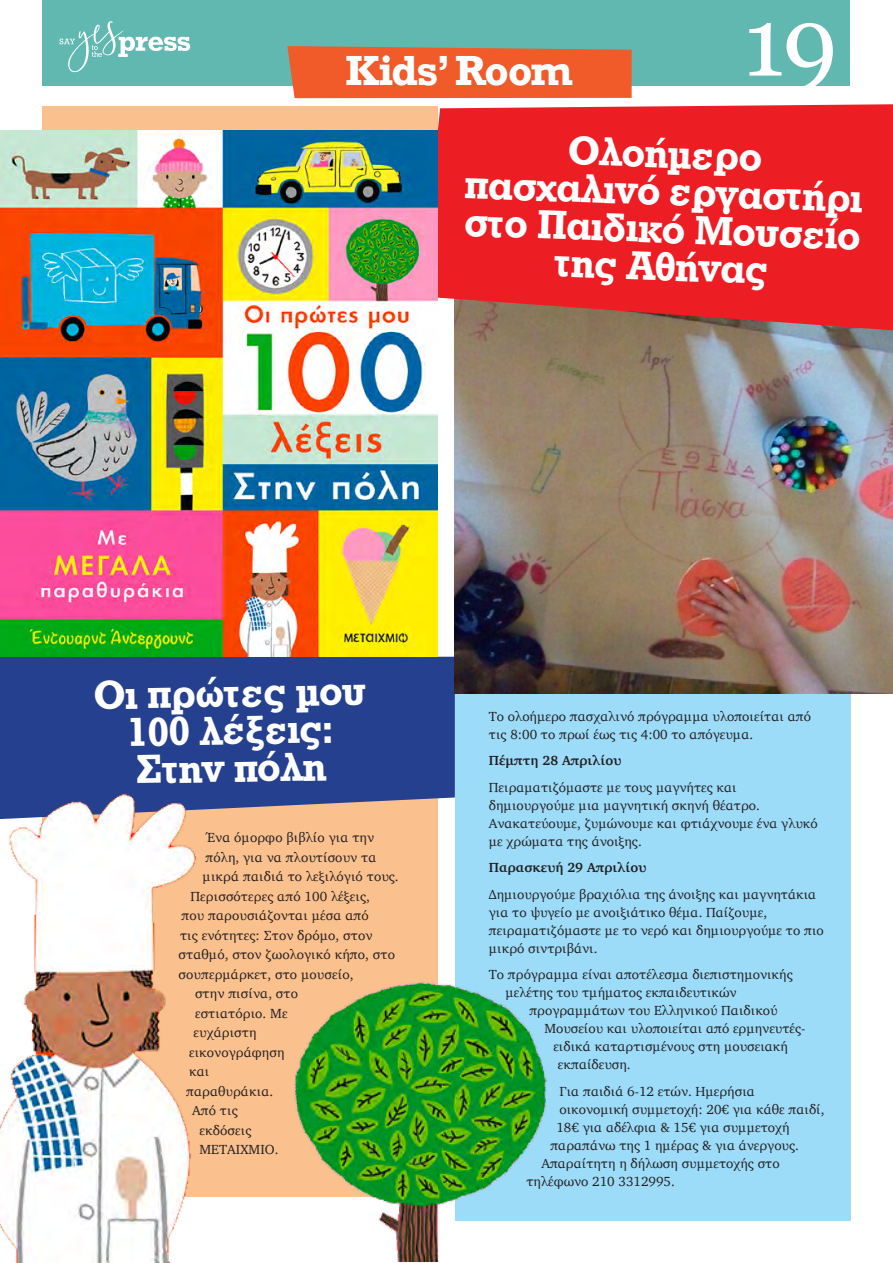
<style>
.page{position:relative;width:893px;height:1263px;background:#fff}
.page>*{position:absolute;margin:0;border:0;box-sizing:border-box;transform-origin:0 0}
.t1{font:97.5px "Georgia";color:#fff}
.t2{font:42px/37.5px "UB Rockwell Bold";color:#fff;text-align:center}
.t3{font:700 39.6px "Rockwell";letter-spacing:-.03em;color:#fff}
.t4{font:13.5px/18px "Charter";color:#231f20}
.t5{font:700 13.5px "Charter";color:#231f20}
</style>
<div class="page">
<div style="left:455px;top:268px;width:395px;height:952px;background:#9ddcf9"></div>
<div style="left:43px;top:106px;width:395px;height:1090px;background:#fac18f"></div>
<div style="left:43px;top:0;width:807px;height:85px;background:#61b8b0"></div>
<svg style="left:60px;top:21px;width:130px;height:51px"></svg>
<div style="left:0;top:657px;width:455px;height:153px;background:#25408f"></div>
<div style="left:287px;top:46px;width:345px;height:52px;background:#f15a29"></div>
<img style="left:0;top:783px;width:197px;height:480px">
<img style="left:293px;top:982px;width:255px;height:279px">
<img style="left:455px;top:330px;width:438px;height:363px">
<svg style="left:420px;top:104px;width:473px;height:226px;background:#e6272c"></svg>
<img style="left:0;top:131px;width:437px;height:526px">
<h3 class="t3" style="left:346px;top:45px;width:229px">Κids’ Room</h3>
<h1 class="t1" style="left:743px;top:-29px;width:96px">19</h1>
<h2 class="t2" style="left:467px;top:128px;width:399px;rotate:2deg">Ολοήμερο πασχαλινό εργαστήρι στο Παιδικό Μουσείο της Αθήνας</h2>
<h2 class="t2" style="left:94px;top:676px;width:273px;rotate:-1deg">Οι πρώτες μου<br>100 λέξεις:<br>Στην πόλη</h2>
<p class="t4" style="left:206px;top:829px;width:170px">Ένα όμορφο βιβλίο για την</p>
<p class="t4" style="left:206px;top:848px;width:172px">πόλη, για να πλουτίσουν τα</p>
<p class="t4" style="left:203px;top:868px;width:198px">μικρά παιδιά το λεξιλόγιό τους.</p>
<p class="t4" style="left:191px;top:887px;width:181px">Περισσότερες από 100 λέξεις,</p>
<p class="t4" style="left:182px;top:907px;width:189px">που παρουσιάζονται μέσα από</p>
<p class="t4" style="left:180px;top:926px;width:194px">τις ενότητες: Στον δρόμο, στον</p>
<p class="t4" style="left:179px;top:946px;width:218px">σταθμό, στον ζωολογικό κήπο, στο</p>
<p class="t4" style="left:179px;top:965px;width:176px">σουπερμάρκετ, στο μουσείο,</p>
<p class="t4" style="left:195px;top:985px;width:105px">στην πισίνα, στο</p>
<p class="t4" style="left:195px;top:1004px;width:94px">εστιατόριο. Με</p>
<p class="t4" style="left:194px;top:1024px;width:65px">ευχάριστη</p>
<p class="t4" style="left:189px;top:1043px;width:97px">εικονογράφηση</p>
<p class="t4" style="left:189px;top:1062px;width:22px">και</p>
<p class="t4" style="left:186px;top:1082px;width:89px">παραθυράκια.</p>
<p class="t4" style="left:192px;top:1101px;width:47px">Από τις</p>
<p class="t4" style="left:200px;top:1121px;width:53px">εκδόσεις</p>
<p class="t4" style="left:200px;top:1140px;width:80px">ΜΕΤΑΙΧΜΙΟ.</p>
<p class="t4" style="left:489px;top:707px;width:324px">Το ολοήμερο πασχαλινό πρόγραμμα υλοποιείται από τις 8:00 το πρωί έως τις 4:00 το απόγευμα.</p>
<p class="t5" style="left:489px;top:749px;width:134px">Πέμπτη 28 Απριλίου</p>
<p class="t4" style="left:489px;top:778px;width:330px">Πειραματιζόμαστε με τους μαγνήτες και δημιουργούμε μια μαγνητική σκηνή θέατρο.<br>Ανακατεύουμε, ζυμώνουμε και φτιάχνουμε ένα γλυκό με χρώματα της άνοιξης.</p>
<p class="t5" style="left:489px;top:856px;width:159px">Παρασκευή 29 Απριλίου</p>
<p class="t4" style="left:489px;top:885px;width:336px">Δημιουργούμε βραχιόλια της άνοιξης και μαγνητάκια για το ψυγείο με ανοιξιάτικο θέμα. Παίζουμε, πειραματιζόμαστε με το νερό και δημιουργούμε το πιο μικρό σιντριβάνι.</p>
<p class="t4" style="left:505px;top:965px;width:289px;text-indent:-16px">Το πρόγραμμα είναι αποτέλεσμα διεπιστημονικής μελέτης του τμήματος εκπαιδευτικών</p>
<p class="t4" style="left:529px;top:1001px;width:250px">προγραμμάτων του Ελληνικού Παιδικού</p>
<p class="t4" style="left:544px;top:1019px;width:263px">Μουσείου και υλοποιείται από ερμηνευτές-</p>
<p class="t4" style="left:553px;top:1037px;width:236px">ειδικά καταρτισμένους στη μουσειακή</p>
<p class="t4" style="left:558px;top:1055px;width:74px">εκπαίδευση.</p>
<p class="t4" style="left:559px;top:1082px;width:197px">Για παιδιά 6-12 ετών. Ημερήσια</p>
<p class="t4" style="left:559px;top:1100px;width:267px">οικονομική συμμετοχή: 20€ για κάθε παιδί,</p>
<p class="t4" style="left:556px;top:1118px;width:235px">18€ για αδέλφια &amp; 15€ για συμμετοχή</p>
<p class="t4" style="left:550px;top:1136px;width:250px">παραπάνω της 1 ημέρας &amp; για άνεργους.</p>
<p class="t4" style="left:541px;top:1154px;width:240px">Απαραίτητη η δήλωση συμμετοχής στο</p>
<p class="t4" style="left:526px;top:1172px;width:150px">τηλέφωνο 210 3312995.</p>
</div>
